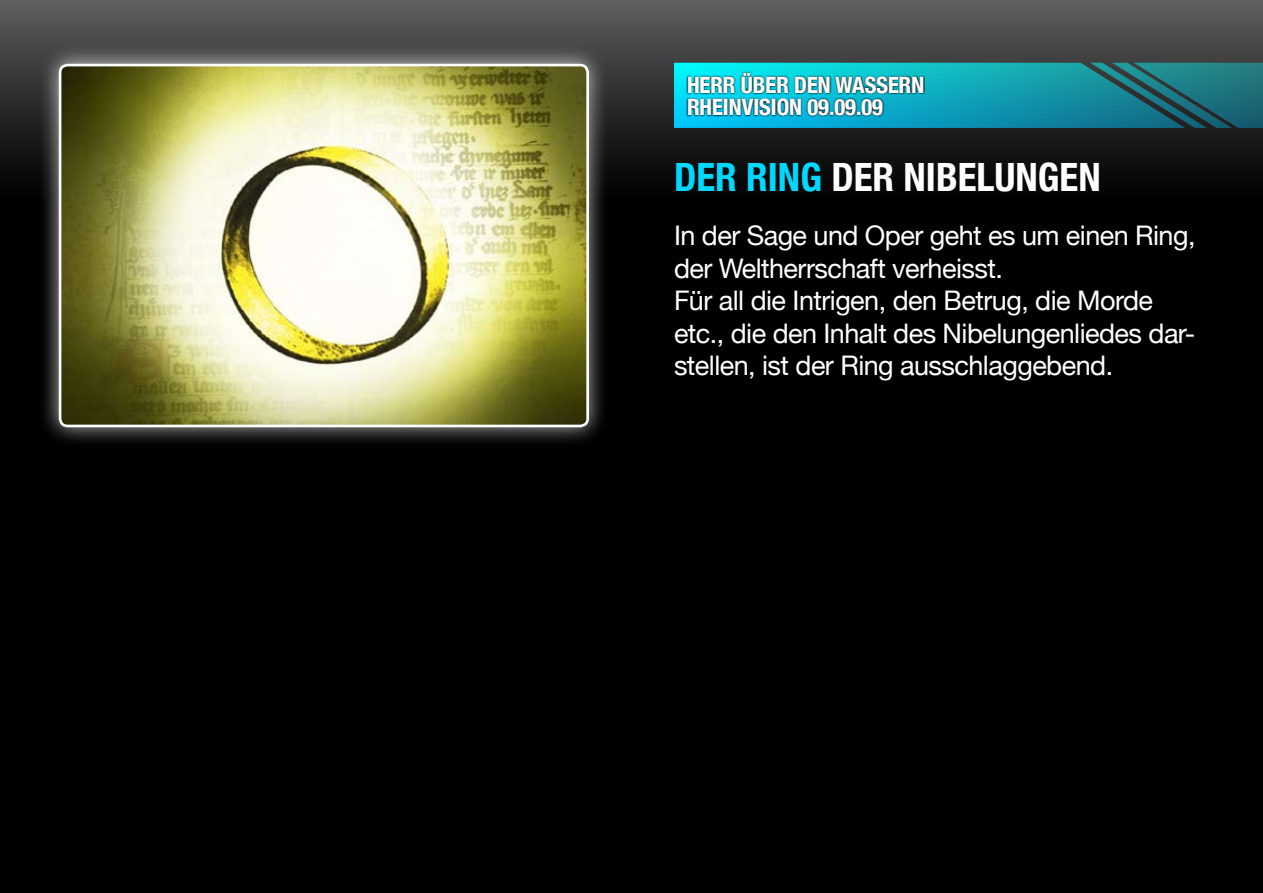
<style>
.page{position:relative;width:1263px;height:893px;background:#fff}
.page>*{position:absolute;margin:0;border:0;box-sizing:border-box;transform-origin:0 0}
.t1{font:700 condensed 39px "Helvetica Neue";color:#fff}
.t2{font:27px/32.4px "Helvetica Neue";letter-spacing:-.02em;color:#fff}
.t3{font:700 condensed 22.5px/22.5px "Helvetica Neue";color:#fff}
.s1{color:#00d8ff}
</style>
<div class="page">
<div style="left:0;top:0;width:1263px;height:205px;background:linear-gradient(to bottom,#5d5e60,#000)"></div>
<div style="left:0;top:203px;width:1263px;height:690px;background:#000"></div>
<svg style="left:674px;top:63px;width:589px;height:65px;background:#1392a3"></svg>
<div style="left:38px;top:43px;width:569px;height:403px;background:#fff;opacity:.75"></div>
<img style="left:60px;top:65px;width:528px;height:361px">
<div style="left:59px;top:64px;width:530px;height:363px;border:3px solid #fff;border-radius:7px"></div>
<div style="left:686px;top:71px;width:239px;height:46px;background:#000;opacity:.75"></div>
<p class="t3" style="left:687px;top:73px;width:239px">HERR ÜBER DEN WASSERN<br>RHEINVISION 09.09.09</p>
<h1 class="t1" style="left:674px;top:153px;width:428px"><span class="s1">DER RING</span> DER NIBELUNGEN</h1>
<p class="t2" style="left:674px;top:219px;width:523px">In der Sage und Oper geht es um einen Ring, der Weltherrschaft verheisst.<br>Für all die Intrigen, den Betrug, die Morde etc., die den Inhalt des Nibelungenliedes dar&shy;stellen, ist der Ring ausschlaggebend.</p>
</div>
